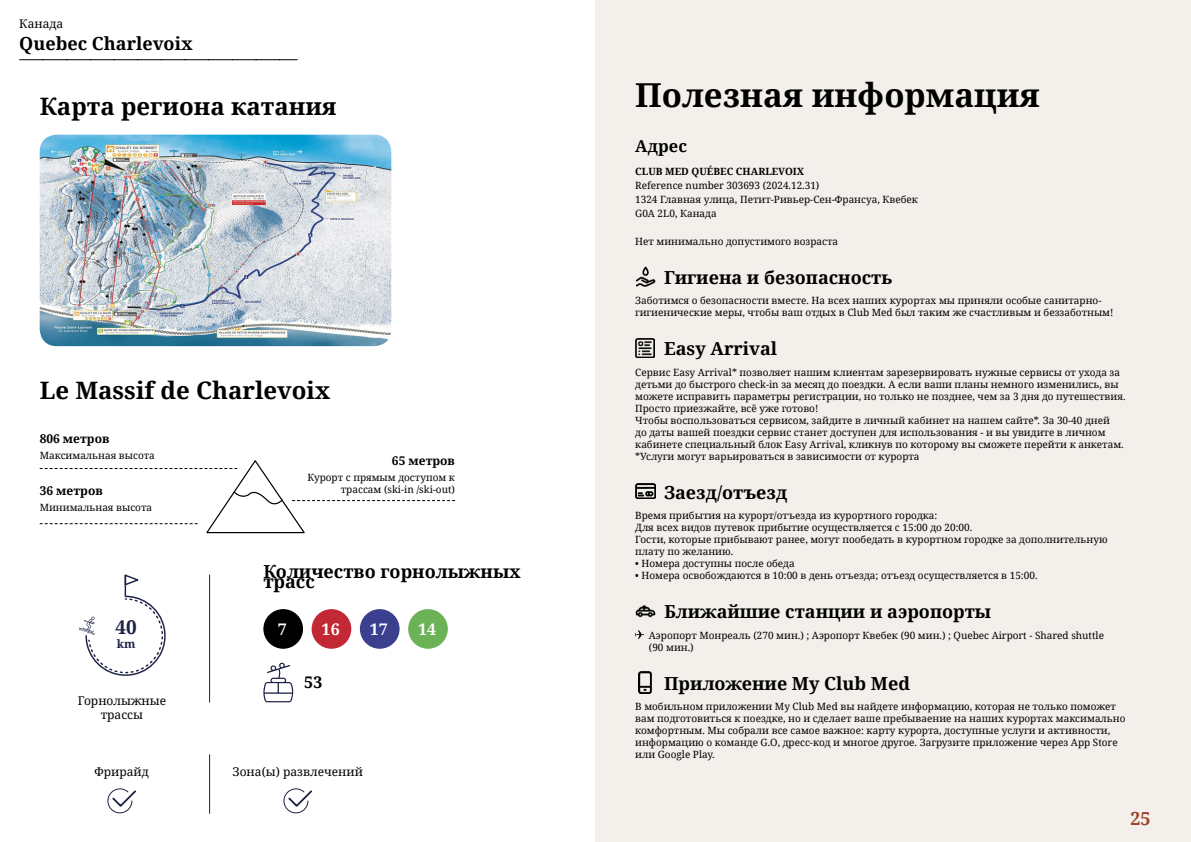
<style>
.page{position:relative;width:1191px;height:842px;background:#fff}
.page>*{position:absolute;margin:0;border:0;box-sizing:border-box;transform-origin:0 0}
.t1{font:700 33px "Noto Serif";color:#000}
.t2{font:700 24px "Noto Serif";color:#000}
.t3{font:700 19px "Noto Serif";color:#1e2346}
.t4{font:700 18px "Noto Serif";color:#000}
.t5{font:700 18px "Noto Serif";color:#9d432c}
.t6{font:700 16.5px "Noto Serif";color:#000}
.t7{font:700 16px "Noto Serif";color:#fff}
.t8{font:700 16px "Noto Serif";color:#000}
.t9{font:12px/14px "Noto Serif";color:#000;text-align:center}
.t10{font:700 12px "Noto Serif";color:#000}
.t11{font:700 11.5px "Noto Serif";color:#1e2346}
.t12{font:10px/12px "Noto Serif";color:#000}
.t13{font:700 10px "Noto Serif";color:#000}
</style>
<div class="page">
<div style="left:595px;top:0;width:596px;height:842px;background:#f3f0ec"></div>
<img style="left:40px;top:135px;width:351px;height:211px">
<svg style="left:20px;top:59px;width:277px;height:1px"></svg>
<svg style="left:40px;top:460px;width:415px;height:74px"></svg>
<div style="left:263px;top:609px;width:40px;height:40px;background:#000;border-radius:50%"></div>
<div style="left:312px;top:609px;width:39px;height:40px;background:#c22934;border-radius:50%"></div>
<div style="left:360px;top:609px;width:39px;height:40px;background:#3a3f8e;border-radius:50%"></div>
<div style="left:408px;top:609px;width:40px;height:40px;background:#6bb257;border-radius:50%"></div>
<svg style="left:79px;top:574px;width:86px;height:101px"></svg>
<svg style="left:263px;top:663px;width:30px;height:39px"></svg>
<svg style="left:107px;top:788px;width:29px;height:26px"></svg>
<svg style="left:283px;top:788px;width:29px;height:26px"></svg>
<hr style="left:209px;top:755px;width:1px;height:58px;background:#1e2346">
<hr style="left:209px;top:575px;width:1px;height:127px;background:#1e2346">
<img style="left:635px;top:266px;width:20px;height:21px">
<img style="left:636px;top:338px;width:18px;height:20px">
<img style="left:635px;top:484px;width:20px;height:15px">
<img style="left:635px;top:605px;width:20px;height:13px">
<svg style="left:635px;top:630px;width:8px;height:9px"></svg>
<img style="left:638px;top:672px;width:14px;height:21px">
<p class="t9" style="left:19px;top:17px;width:45px">Канада</p>
<h3 class="t4" style="left:19px;top:31px;width:175px">Quebec Charlevoix</h3>
<h2 class="t2" style="left:40px;top:89px;width:298px">Карта региона катания</h2>
<h2 class="t2" style="left:40px;top:373px;width:292px">Le Massif de Charlevoix</h2>
<p class="t10" style="left:40px;top:430px;width:71px">806 метров</p>
<p class="t12" style="left:40px;top:449px;width:117px">Максимальная высота</p>
<p class="t10" style="left:40px;top:482px;width:65px">36 метров</p>
<p class="t12" style="left:40px;top:501px;width:114px">Минимальная высота</p>
<p class="t10" style="left:392px;top:452px;width:65px">65 метров</p>
<p class="t12" style="left:307px;top:471px;width:149px;text-align:right">Курорт с прямым доступом к трассам (ski-in /ski-out)</p>
<h3 class="t4" style="left:263px;top:559px;width:259px">Количество горнолыжных</h3>
<h3 class="t4" style="left:263px;top:569px;width:53px">трасс</h3>
<h3 class="t3" style="left:115px;top:613px;width:23px">40</h3>
<h3 class="t7" style="left:278px;top:618px;width:10px">7</h3>
<h3 class="t7" style="left:321px;top:618px;width:20px">16</h3>
<h3 class="t7" style="left:370px;top:618px;width:20px">17</h3>
<h3 class="t7" style="left:418px;top:618px;width:20px">14</h3>
<p class="t11" style="left:117px;top:636px;width:20px">km</p>
<p class="t9" style="left:78px;top:694px;width:90px">Горнолыжные трассы</p>
<h3 class="t8" style="left:304px;top:671px;width:20px">53</h3>
<p class="t9" style="left:95px;top:764px;width:56px">Фрирайд</p>
<p class="t9" style="left:232px;top:764px;width:132px">Зона(ы) развлечений</p>
<h1 class="t1" style="left:635px;top:72px;width:406px">Полезная информация</h1>
<h3 class="t6" style="left:635px;top:134px;width:53px">Адрес</h3>
<p class="t13" style="left:635px;top:164px;width:171px">CLUB MED QUÉBEC CHARLEVOIX</p>
<p class="t12" style="left:635px;top:178px;width:284px;line-height:14px">Reference number 303693 (2024.12.31)<br>1324 Главная улица, Петит-Ривьер-Сен-Франсуа, Квебек<br>G0A 2L0, Канада</p>
<p class="t12" style="left:635px;top:235px;width:205px">Нет минимально допустимого возраста</p>
<h3 class="t4" style="left:664px;top:264px;width:230px">Гигиена и безопасность</h3>
<p class="t12" style="left:635px;top:294px;width:480px">Заботимся о безопасности вместе. На всех наших курортах мы приняли особые санитарно&shy;гигиенические меры, чтобы ваш отдых в Club Med был таким же счастливым и беззаботным!</p>
<h3 class="t4" style="left:664px;top:336px;width:115px">Easy Arrival</h3>
<p class="t12" style="left:635px;top:366px;width:492px">Сервис Easy Arrival* позволяет нашим клиентам зарезервировать нужные сервисы от ухода за детьми до быстрого check-in за месяц до поездки. А если ваши планы немного изменились, вы можете исправить параметры регистрации, но только не позднее, чем за 3 дня до путешествия.<br>Просто приезжайте, всё уже готово!<br>Чтобы воспользоваться сервисом, зайдите в личный кабинет на нашем сайте*. За 30-40 дней<br>до даты вашей поездки сервис станет доступен для использования - и вы увидите в личном кабинете специальный блок Easy Arrival, кликнув по которому вы сможете перейти к анкетам. *Услуги могут варьироваться в зависимости от курорта</p>
<h3 class="t4" style="left:664px;top:479px;width:125px">Заезд/отъезд</h3>
<p class="t12" style="left:635px;top:509px;width:474px">Время прибытия на курорт/отъезда из курортного городка:<br>Для всех видов путевок прибытие осуществляется с 15:00 до 20:00.<br>Гости, которые прибывают ранее, могут пообедать в курортном городке за дополнительную плату по желанию.</p>
<p class="t12" style="left:635px;top:557px;width:161px">• Номера доступны после обеда</p>
<p class="t12" style="left:635px;top:569px;width:404px">• Номера освобождаются в 10:00 в день отъезда; отъезд осуществляется в 15:00.</p>
<h3 class="t4" style="left:664px;top:599px;width:329px">Ближайшие станции и аэропорты</h3>
<p class="t12" style="left:649px;top:629px;width:457px">Аэропорт Монреаль (270 мин.) ; Аэропорт Квебек (90 мин.) ; Quebec Airport - Shared shuttle (90 мин.)</p>
<h3 class="t4" style="left:664px;top:670px;width:247px">Приложение My Club Med</h3>
<p class="t12" style="left:635px;top:700px;width:492px">В мобильном приложении My Club Med вы найдете информацию, которая не только поможет вам подготовиться к поездке, но и сделает ваше пребываение на наших курортах максимально комфортным. Мы собрали все самое важное: карту курорта, доступные услуги и активности, информацию о команде G.O, дресс-код и многое другое. Загрузите приложение через App Store или Google Play.</p>
<h3 class="t5" style="left:1130px;top:806px;width:22px">25</h3>
</div>
